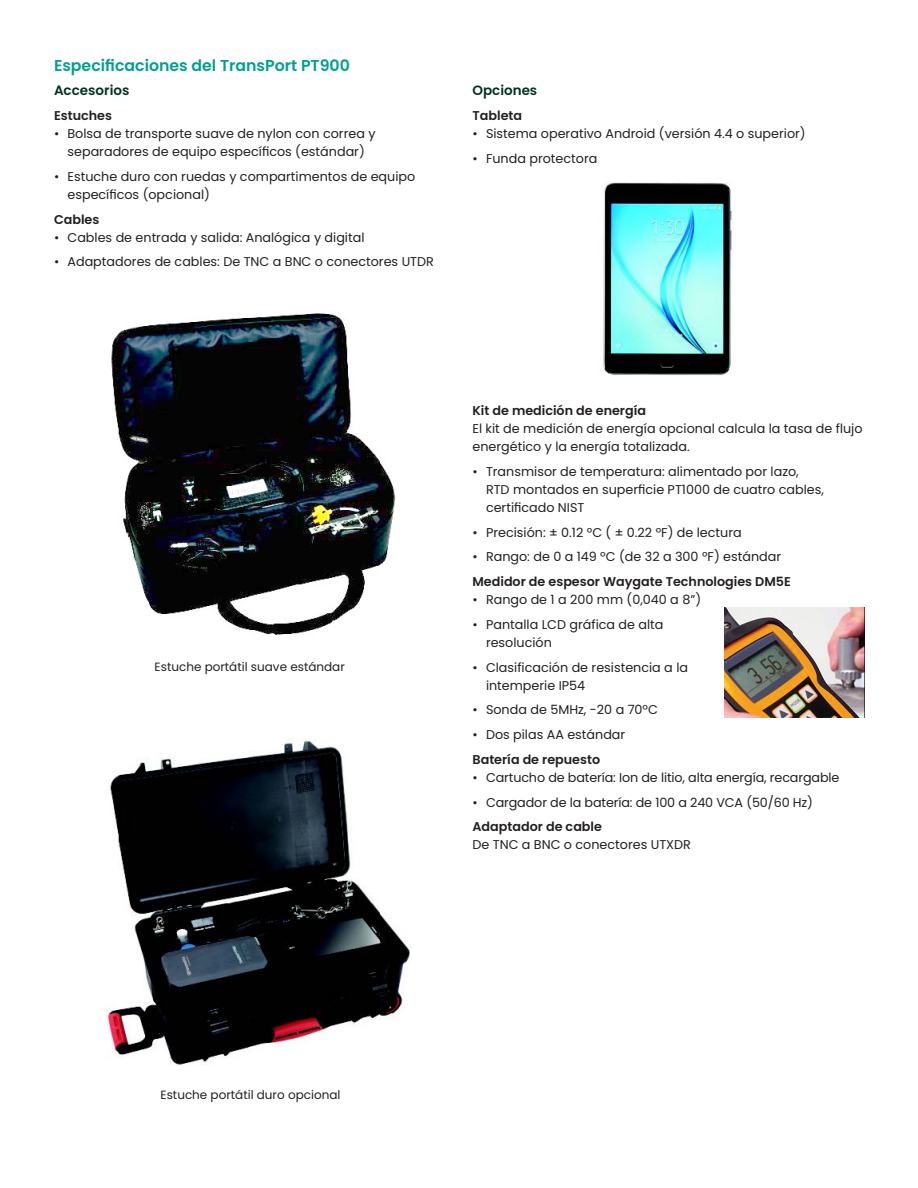
<style>
.page{position:relative;width:918px;height:1188px;background:#fff}
.page>*{position:absolute;margin:0;border:0;box-sizing:border-box;transform-origin:0 0}
._10_5pt-body_subhead{font:600 15.75px "Poppins";color:#00a08f}
._8_5pt-bullet{font:600 13.5px "Poppins";color:#003323}
._8_5pt-bullet-2{font:12.75px/18px "Poppins";color:#231f20}
._8_5pt-bullet-3{font:600 12.75px "Poppins";color:#231f20}
._8_5pt-body_text{font:12px "Poppins";color:#231f20}
.s1{font-weight:600}
</style>
<div class="page">
<img style="left:111px;top:313px;width:285px;height:322px">
<img style="left:603px;top:182px;width:129px;height:194px">
<img style="left:105px;top:740px;width:306px;height:325px">
<img style="left:725px;top:607px;width:140px;height:111px">
<p class="_10_5pt-body_subhead" style="left:54px;top:56px;width:297px">Especificaciones del TransPort PT900</p>
<p class="_8_5pt-bullet" style="left:54px;top:83px;width:77px">Accesorios</p>
<p class="_8_5pt-bullet-3" style="left:54px;top:108px;width:60px">Estuches</p>
<p class="_8_5pt-bullet-2" style="left:54px;top:125px;width:323px;text-align:center">• Bolsa de transporte suave de nylon con correa y separadores de equipo específicos (estándar)</p>
<p class="_8_5pt-bullet-2" style="left:68px;top:167px;width:349px;text-indent:-14px">• Estuche duro con ruedas y compartimentos de equipo específicos (opcional)</p>
<p class="_8_5pt-bullet-3" style="left:54px;top:212px;width:47px">Cables</p>
<p class="_8_5pt-bullet-2" style="left:54px;top:228px;width:312px">• Cables de entrada y salida: Analógica y digital</p>
<p class="_8_5pt-bullet-2" style="left:54px;top:253px;width:381px">• Adaptadores de cables: De TNC a BNC o conectores UTDR</p>
<p class="_8_5pt-bullet" style="left:472px;top:83px;width:66px">Opciones</p>
<p class="_8_5pt-bullet-3" style="left:472px;top:108px;width:51px">Tableta</p>
<p class="_8_5pt-bullet-2" style="left:472px;top:125px;width:335px">• Sistema operativo Android (versión 4.4 o superior)</p>
<p class="_8_5pt-bullet-2" style="left:472px;top:149px;width:126px">• Funda protectora</p>
<p class="_8_5pt-body_text" style="left:155px;top:659px;width:192px">Estuche portátil suave estándar</p>
<p class="_8_5pt-bullet-3" style="left:472px;top:403px;width:175px">Kit de medición de energía</p>
<p class="_8_5pt-bullet-2" style="left:472px;top:420px;width:392px">El kit de medición de energía opcional calcula la tasa de flujo energético y la energía totalizada.</p>
<p class="_8_5pt-bullet-2" style="left:486px;top:462px;width:340px;text-indent:-14px">• Transmisor de temperatura: alimentado por lazo,<br>RTD montados en superficie PT1000 de cuatro cables, certificado NIST</p>
<p class="_8_5pt-bullet-2" style="left:472px;top:523px;width:271px">• Precisión: ± 0.12 ºC ( ± 0.22 ºF) de lectura</p>
<p class="_8_5pt-bullet-2" style="left:472px;top:548px;width:310px">• Rango: de 0 a 149 ºC (de 32 a 300 ºF) estándar</p>
<p class="_8_5pt-bullet-3" style="left:472px;top:574px;width:320px">Medidor de espesor Waygate Technologies DM5E</p>
<p class="_8_5pt-bullet-2" style="left:472px;top:591px;width:230px">• Rango de 1 a 200 mm (0,040 a 8”)</p>
<p class="_8_5pt-bullet-2" style="left:486px;top:615px;width:179px;text-indent:-14px">• Pantalla LCD gráfica de alta resolución</p>
<p class="_8_5pt-bullet-2" style="left:486px;top:658px;width:204px;text-indent:-14px">• Clasificación de resistencia a la intemperie IP54</p>
<p class="_8_5pt-bullet-2" style="left:472px;top:701px;width:187px">• Sonda de 5MHz, -20 a 70ºC</p>
<p class="_8_5pt-bullet-2" style="left:472px;top:726px;width:154px">• Dos pilas AA estándar</p>
<p class="_8_5pt-bullet-3" style="left:472px;top:752px;width:129px">Batería de repuesto</p>
<p class="_8_5pt-bullet-2" style="left:472px;top:768px;width:368px">• Cartucho de batería: Ion de litio, alta energía, recargable</p>
<p class="_8_5pt-bullet-2" style="left:472px;top:793px;width:342px">• Cargador de la batería: de 100 a 240 VCA (50/60 Hz)</p>
<p class="_8_5pt-bullet-2" style="left:472px;top:818px;width:220px"><span class="s1">Adaptador de cable<br></span>De TNC a BNC o conectores UTXDR</p>
<p class="_8_5pt-body_text" style="left:161px;top:1088px;width:181px">Estuche portátil duro opcional</p>
</div>
